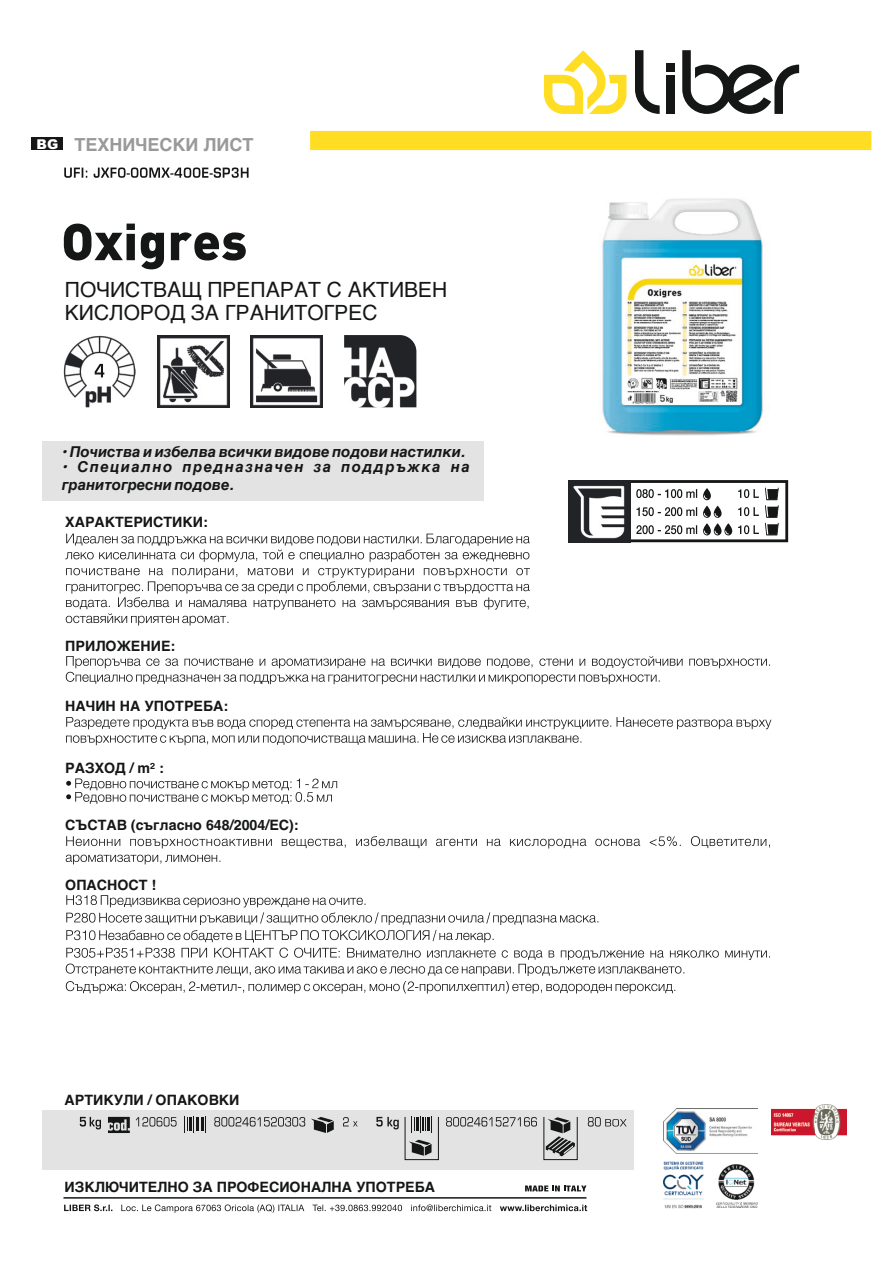
<style>
.page{position:relative;width:893px;height:1263px;background:#fff}
.page>*{position:absolute;margin:0;border:0;box-sizing:border-box;transform-origin:0 0}
.t1{font:21px/23.1px "Helvetica";color:#151616}
.t2{font:700 18px "Helvetica";color:#999}
.t3{font:italic 700 15px/18px "Helvetica";letter-spacing:.095em;color:#151616}
.t4{font:italic 700 15px "Helvetica";color:#151616}
.t5{font:700 14.25px "Helvetica";color:#151616}
.s1{font-family:"Arial";font-weight:900;font-size:13.5px;color:#fff}
</style>
<div class="page">
<div style="left:42px;top:1110px;width:591px;height:60px;background:#e3e3e3"></div>
<svg style="left:311px;top:1117px;width:23px;height:16px"></svg>
<svg style="left:184px;top:1117px;width:22px;height:16px"></svg>
<svg style="left:108px;top:1117px;width:22px;height:16px"></svg>
<svg style="left:546px;top:1118px;width:29px;height:38px"></svg>
<div style="left:544px;top:1116px;width:34px;height:44px;border:1px solid #151616"></div>
<svg style="left:409px;top:1140px;width:23px;height:16px"></svg>
<svg style="left:411px;top:1118px;width:21px;height:15px"></svg>
<div style="left:405px;top:1116px;width:34px;height:44px;border:1px solid #151616"></div>
<svg style="left:80px;top:1117px;width:21px;height:12px"></svg>
<svg style="left:136px;top:1117px;width:41px;height:9px"></svg>
<svg style="left:214px;top:1117px;width:91px;height:9px"></svg>
<svg style="left:343px;top:1117px;width:15px;height:9px"></svg>
<svg style="left:376px;top:1117px;width:23px;height:12px"></svg>
<svg style="left:446px;top:1117px;width:91px;height:9px"></svg>
<svg style="left:588px;top:1117px;width:39px;height:9px"></svg>
<svg style="left:64px;top:168px;width:23px;height:10px"></svg>
<img style="left:602px;top:198px;width:161px;height:238px">
<svg style="left:94px;top:167px;width:155px;height:11px"></svg>
<img style="left:63px;top:335px;width:73px;height:72px">
<img style="left:157px;top:335px;width:72px;height:72px">
<img style="left:251px;top:335px;width:72px;height:72px">
<img style="left:344px;top:335px;width:72px;height:72px">
<svg style="left:64px;top:224px;width:182px;height:45px"></svg>
<svg style="left:95px;top:364px;width:9px;height:13px"></svg>
<svg style="left:64px;top:1204px;width:427px;height:9px"></svg>
<svg style="left:500px;top:1204px;width:87px;height:7px"></svg>
<hr style="left:63px;top:1197px;width:523px;height:1px;background:#151616">
<div style="left:667px;top:63px;width:8px;height:8px;background:#151616"></div>
<div style="left:667px;top:76px;width:8px;height:38px;background:#151616"></div>
<svg style="left:635px;top:50px;width:25px;height:64px"></svg>
<svg style="left:682px;top:50px;width:117px;height:64px"></svg>
<div style="left:42px;top:441px;width:442px;height:60px;background:#e3e3e3"></div>
<svg style="left:525px;top:1185px;width:61px;height:6px"></svg>
<svg style="left:544px;top:50px;width:82px;height:64px"></svg>
<div style="left:310px;top:131px;width:561px;height:19px;background:#ffdd23"></div>
<div style="left:31px;top:137px;width:32px;height:13px;background:#151616"></div>
<img style="left:664px;top:1109px;width:94px;height:45px">
<img style="left:771px;top:1105px;width:75px;height:34px">
<img style="left:663px;top:1161px;width:41px;height:48px">
<img style="left:716px;top:1164px;width:41px;height:44px">
<svg style="left:65px;top:534px;width:465px;height:91px"></svg>
<svg style="left:66px;top:656px;width:704px;height:28px"></svg>
<svg style="left:66px;top:717px;width:705px;height:28px"></svg>
<svg style="left:66px;top:778px;width:271px;height:26px"></svg>
<svg style="left:66px;top:836px;width:704px;height:28px"></svg>
<svg style="left:66px;top:895px;width:704px;height:98px"></svg>
<svg style="left:569px;top:480px;width:219px;height:62px"></svg>
<p class="t2" style="left:37px;top:134px;width:218px"><span class="s1">BG</span> ТЕХНИЧЕСКИ ЛИСТ</p>
<h1 class="t1" style="left:65px;top:278px;width:384px">ПОЧИСТВАЩ ПРЕПАРАТ С АКТИВЕН<br>КИСЛОРОД ЗА ГРАНИТОГРЕС</h1>
<p class="t4" style="left:62px;top:443px;width:405px">• Почиства и избелва всички видове подови настилки.</p>
<p class="t3" style="left:62px;top:458px;width:409px">• Специално предназначен за поддръжка на гранитогресни подове.</p>
<p class="t5" style="left:65px;top:514px;width:144px">ХАРАКТЕРИСТИКИ:</p>
<p class="t5" style="left:65px;top:638px;width:112px">ПРИЛОЖЕНИЕ:</p>
<p class="t5" style="left:65px;top:698px;width:165px">НАЧИН НА УПОТРЕБА:</p>
<p class="t5" style="left:65px;top:760px;width:100px">РАЗХОД / m² :</p>
<p class="t5" style="left:65px;top:816px;width:235px">СЪСТАВ (съгласно 648/2004/EC):</p>
<p class="t5" style="left:65px;top:876px;width:93px">ОПАСНОСТ !</p>
<p class="t5" style="left:65px;top:1092px;width:176px">АРТИКУЛИ / ОПАКОВКИ</p>
<p class="t5" style="left:65px;top:1179px;width:372px">ИЗКЛЮЧИТЕЛНО ЗА ПРОФЕСИОНАЛНА УПОТРЕБА</p>
</div>
